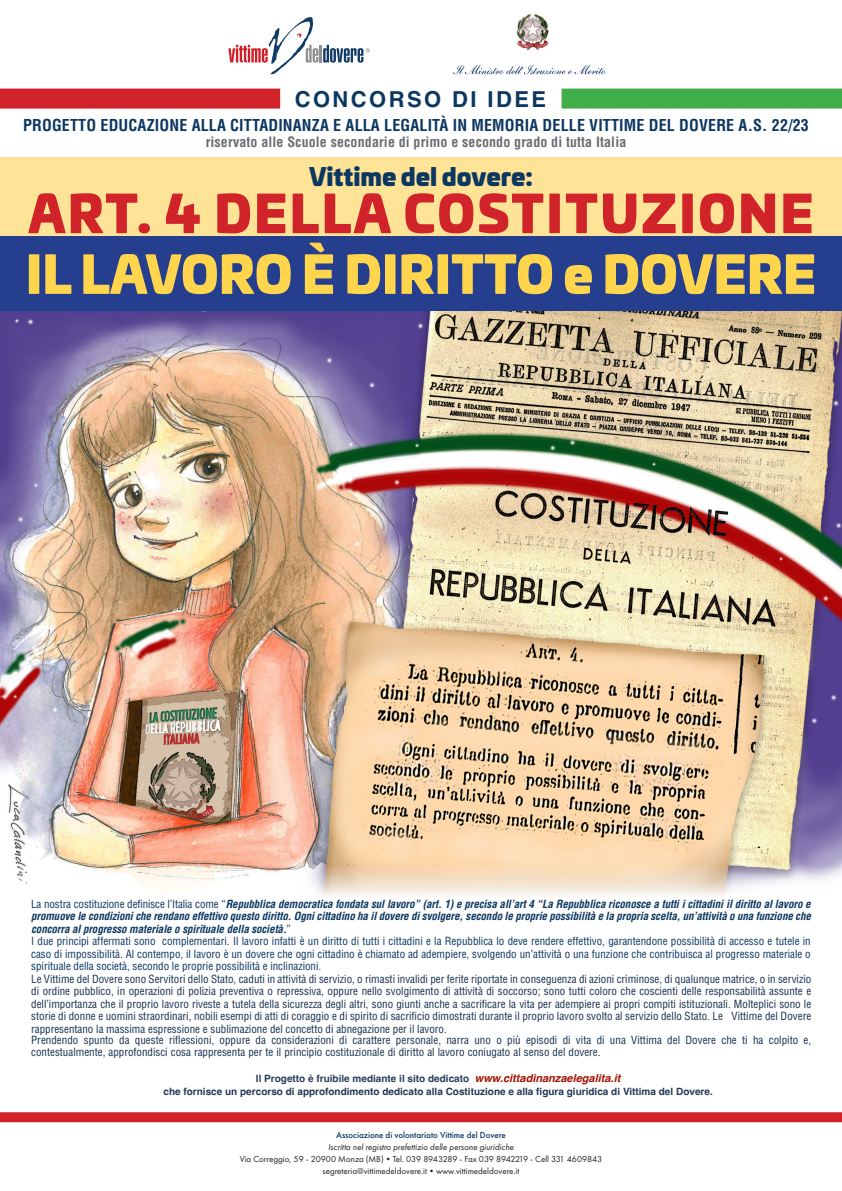
<style>
.page{position:relative;width:842px;height:1191px;background:#fff}
.page>*{position:absolute;margin:0;border:0;box-sizing:border-box;transform-origin:0 0}
.t1{font:50px "Univia Pro Ultra";color:#fed54d}
.t2{font:50px "Univia Pro Ultra";letter-spacing:.045em;color:#d1232a}
.t3{font:24px "Univia Pro Ultra";color:#0c3761}
.t4{font:700 22px "Helvetica LT Std";letter-spacing:.11em;color:#0c3761}
.t5{font:700 condensed 16px "Helvetica LT Std";letter-spacing:.01em;color:#0c3761}
.t6{font:700 condensed 14px "Helvetica LT Std";letter-spacing:.01em;color:#6c6d70}
.t7{font:condensed 11px/12.5px "Helvetica LT Std";color:#16304f;text-align:justify}
.t8{font:condensed 11px/12.5px "Helvetica LT Std";color:#0c3761;text-align:justify}
.t9{font:italic 700 condensed 11px/12.5px "Helvetica LT Std";letter-spacing:-.01em;color:#0c3761;text-align:justify}
.t10{font:700 10px/12.5px "Helvetica";color:#213754;text-align:center}
.t11{font:9px "Futura PT";color:#231f20}
.t12{font:italic 9px "Futura PT";color:#231f20}
.t13{font:500 9px "Futura PT";color:#0c3761}
.s1{font-weight:400;font-style:normal}
.s2{color:#273d5b}
.s3{font-style:italic;font-size:11px;color:#a11403}
</style>
<div class="page">
<svg style="left:228px;top:17px;width:142px;height:57px"></svg>
<img style="left:453px;top:14px;width:153px;height:61px">
<div style="left:0;top:89px;width:280px;height:20px;background:#d1232a"></div>
<div style="left:0;top:1112px;width:842px;height:10px;background:#d1232a"></div>
<div style="left:561px;top:89px;width:281px;height:20px;background:#40ae49"></div>
<div style="left:0;top:157px;width:842px;height:81px;background:#ffe497"></div>
<img style="left:0;top:311px;width:842px;height:585px">
<div style="left:0;top:236px;width:842px;height:75px;background:#253f8e"></div>
<p class="t4" style="left:295px;top:86px;width:253px">CONCORSO DI IDEE</p>
<p class="t5" style="left:23px;top:115px;width:787px">PROGETTO EDUCAZIONE ALLA CITTADINANZA E ALLA LEGALITÀ IN MEMORIA DELLE VITTIME DEL DOVERE A.S. 22/23</p>
<p class="t6" style="left:206px;top:133px;width:422px">riservato alle Scuole secondarie di primo e secondo grado di tutta Italia</p>
<p class="t3" style="left:309px;top:157px;width:225px">Vittime del dovere:</p>
<p class="t2" style="left:28px;top:172px;width:787px">ART. 4 DELLA COSTITUZIONE</p>
<p class="t1" style="left:26px;top:232px;width:792px">IL LAVORO È DIRITTO e DOVERE</p>
<p class="t9" style="left:31px;top:897px;width:781px"><span class="s1">La nostra costituzione definisce l’Italia come “</span>Repubblica democratica fondata sul lavoro” (art. 1) e precisa all’art 4 “La Repubblica riconosce a tutti i cittadini il diritto al lavoro e promuove le condizioni che rendano effettivo questo diritto. Ogni cittadino ha il dovere di svolgere, secondo le proprie possibilità e la propria scelta, un’attività o una funzione che concorra al progresso materiale o spirituale della società.<span class="s1">”</span></p>
<p class="t8" style="left:31px;top:934px;width:781px">I due principi affermati sono complementari. Il lavoro infatti è un diritto di tutti i cittadini e la Repubblica lo deve rendere effettivo, garantendone possibilità di accesso e tutele in caso di impossibilità. Al contempo, il lavoro è un dovere che ogni cittadino è chiamato ad adempiere, svolgendo un’attività o una funzione che contribuisca al progresso materiale o spirituale della società, secondo le proprie possibilità e inclinazioni.</p>
<p class="t7" style="left:31px;top:972px;width:782px">Le Vittime del Dovere sono Servitori dello Stato, caduti in attività di servizio, o rimasti invalidi per ferite riportate in conseguenza di azioni criminose, di qualunque matrice, o in servizio di ordine pubblico, in operazioni di polizia preventiva o repressiva, oppure nello svolgimento di attività di soccorso; sono tutti coloro che coscienti delle responsabilità assunte e dell’importanza che il proprio lavoro riveste a tutela della sicurezza degli altri, sono giunti anche a sacrificare la vita per adempiere ai propri compiti istituzionali. Molteplici sono le storie di donne e uomini straordinari, nobili esempi di atti di coraggio e di spirito di sacrificio dimostrati durante il proprio lavoro svolto al servizio dello Stato. Le Vittime del Dovere rappresentano la massima espressione e sublimazione del concetto di abnegazione per il lavoro.</p>
<p class="t7" style="left:31px;top:1033px;width:782px">Prendendo spunto da queste riflessioni, oppure da considerazioni di carattere personale, narra uno o più episodi di vita di una Vittima del Dovere che ti ha colpito e, contestualmente, approfondisci cosa rappresenta per te il principio costituzionale di diritto al lavoro coniugato al senso del dovere.</p>
<p class="t10" style="left:163px;top:1073px;width:551px"><span class="s2">Il Progetto è fruibile mediante il sito dedic ato</span> <span class="s3">www.cittadinanzaelegalita.it<br></span>che fornisce un percorso di approfondimento dedicato alla Costituzione e alla figura giuridica di Vittima del Dovere.</p>
<p class="t13" style="left:336px;top:1129px;width:171px">Associazione di volontariato Vittime del Dovere</p>
<p class="t12" style="left:328px;top:1141px;width:187px">Iscritta nel registro prefettizio delle persone giuridiche</p>
<p class="t11" style="left:240px;top:1153px;width:364px">Via Correggio, 59 - 20900 Monza (MB)•Tel. 039 8943289 - Fax 039 8942219 - Cell 331 4609843</p>
<p class="t11" style="left:323px;top:1165px;width:198px">segreteria@vittimedeldovere.it•www.vittimedeldovere.it</p>
</div>
